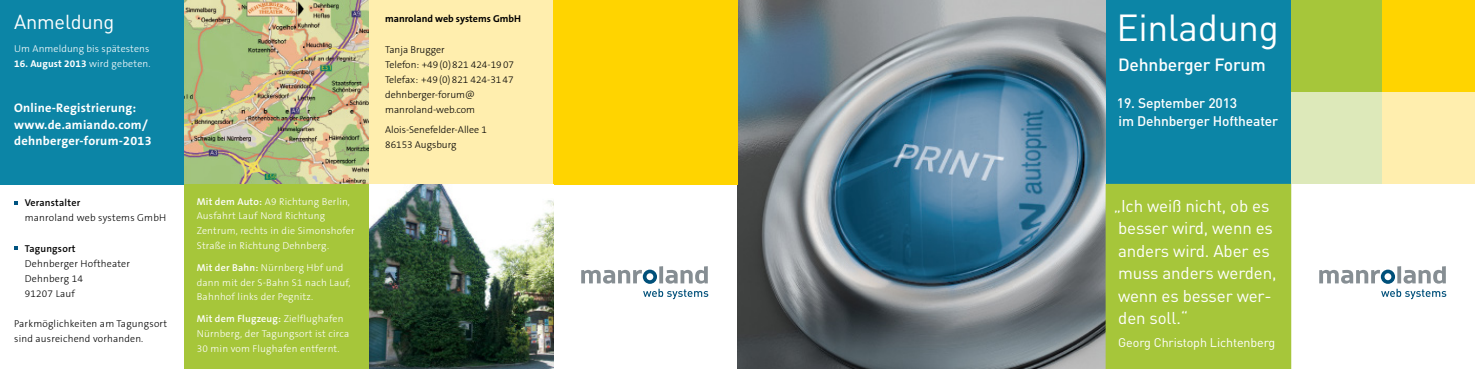
<style>
.page{position:relative;width:1475px;height:369px;background:#fff}
.page>*{position:absolute;margin:0;border:0;box-sizing:border-box;transform-origin:0 0}
.t1{font:37.12px "DIN Pro";letter-spacing:-.01em;color:#fff}
.t2{font:20px "DIN Pro";letter-spacing:-.01em;color:#fff}
.t3{font:500 17.5px "DIN Pro";letter-spacing:-.01em;color:#fff}
.t4{font:16.88px/22.5px "DIN Pro";letter-spacing:-.01em;color:#fff}
.t5{font:500 13.75px/17.5px "DIN Pro";letter-spacing:-.01em;color:#fff}
.t6{font:700 12.5px/16.2px "The Sans B W7";letter-spacing:.02em;color:#fff}
.t7{font:12.5px "DIN Pro";letter-spacing:-.01em;color:#fff}
.t8{font:300 10px/14.8px "The Sans B W3";letter-spacing:.02em;color:#fff}
.t9{font:300 10px/15px "The Sans B W3";letter-spacing:.005em;color:#000}
.t10{font:600 10px "The Sans B W6";letter-spacing:.02em;color:#fff}
.t11{font:700 10px "The Sans B W7";letter-spacing:.01em;color:#fff}
.t12{font:700 10px "The Sans B W7";color:#000}
.t13{font:600 10px "The Sans B W6";letter-spacing:.02em;color:#000}
.s1{font-family:"The Sans B W3";font-weight:300}
.s2{font-family:"The Sans B W6";font-weight:600}
</style>
<div class="page">
<div style="left:369px;top:0;width:184px;height:184px;background:#ffeeae"></div>
<img style="left:737px;top:0;width:369px;height:369px">
<div style="left:1290px;top:0;width:92px;height:92px;background:#a6c63a"></div>
<div style="left:1382px;top:0;width:92px;height:92px;background:#ffd400"></div>
<div style="left:1290px;top:92px;width:92px;height:92px;background:#dde9ba"></div>
<div style="left:1382px;top:92px;width:92px;height:92px;background:#ffeeae"></div>
<div style="left:1106px;top:0;width:184px;height:184px;background:#0c85a6"></div>
<div style="left:1105px;top:184px;width:185px;height:185px;background:#a6c63a"></div>
<div style="left:552px;top:0;width:185px;height:184px;background:#ffd400"></div>
<img style="left:369px;top:184px;width:184px;height:185px">
<div style="left:0;top:0;width:184px;height:184px;background:#0c85a6"></div>
<img style="left:184px;top:0;width:185px;height:184px">
<svg style="left:1319px;top:266px;width:126px;height:33px"></svg>
<svg style="left:581px;top:266px;width:127px;height:33px"></svg>
<svg style="left:14px;top:201px;width:4px;height:4px"></svg>
<svg style="left:14px;top:246px;width:4px;height:4px"></svg>
<div style="left:184px;top:184px;width:185px;height:185px;background:#a6c63a"></div>
<h2 class="t2" style="left:14px;top:9px;width:102px">Anmeldung</h2>
<h1 class="t1" style="left:1116px;top:2px;width:164px">Einladung</h1>
<h3 class="t3" style="left:1117px;top:53px;width:149px">Dehnberger Forum</h3>
<h3 class="t5" style="left:1116px;top:94px;width:163px">19. September 2013<br>im Dehnberger Hoftheater</h3>
<p class="t12" style="left:385px;top:13px;width:137px">manroland web systems GmbH</p>
<p class="t9" style="left:385px;top:42px;width:130px">Tanja Brugger<br>Telefon: +49(0)821 424-1907<br>Telefax: +49(0)821 424-3147 dehnberger-forum@ manroland-web.com</p>
<p class="t9" style="left:385px;top:122px;width:103px">Alois-Senefelder-Allee 1<br>86153 Augsburg</p>
<p class="t8" style="left:14px;top:41px;width:137px">Um Anmeldung bis spätestens</p>
<p class="t11" style="left:14px;top:57px;width:138px">16. August 2013 <span class="s1">wird gebeten.</span></p>
<p class="t6" style="left:14px;top:100px;width:139px">Online-Registrierung: www.de.amiando.com/ dehnberger-forum-2013</p>
<p class="t13" style="left:25px;top:196px;width:57px">Veranstalter</p>
<p class="t9" style="left:25px;top:210px;width:143px">manroland web systems GmbH</p>
<p class="t13" style="left:25px;top:241px;width:52px">Tagungsort</p>
<p class="t9" style="left:25px;top:255px;width:107px">Dehnberger Hoftheater<br>Dehnberg 14<br>91207 Lauf</p>
<p class="t9" style="left:14px;top:315px;width:154px">Parkmöglichkeiten am Tagungsort sind ausreichend vorhanden.</p>
<p class="t8" style="left:197px;top:194px;width:159px"><span class="s2">Mit dem Auto:</span> A9 Richtung Berlin,<br>Ausfahrt Lauf Nord Richtung<br>Zentrum, rechts in die Simonshofer<br>Straße in Richtung Dehnberg.</p>
<p class="t8" style="left:197px;top:260px;width:155px"><span class="s2">Mit der Bahn:</span> Nürnberg Hbf und dann mit der S-Bahn S1 nach Lauf,<br>Bahnhof links der Pegnitz.</p>
<p class="t10" style="left:197px;top:312px;width:148px">Mit dem Flugzeug: <span class="s1">Zielflughafen</span></p>
<p class="t8" style="left:197px;top:326px;width:154px">Nürnberg, der Tagungsort ist circa<br>30 min vom Flughafen entfernt.</p>
<h3 class="t4" style="left:1113px;top:193px;width:164px">„Ich weiß nicht, ob es besser wird, wenn es anders wird. Aber es muss anders werden, wenn es besser wer&shy;den soll.“</h3>
<p class="t7" style="left:1118px;top:333px;width:158px">Georg Christoph Lichtenberg</p>
</div>
